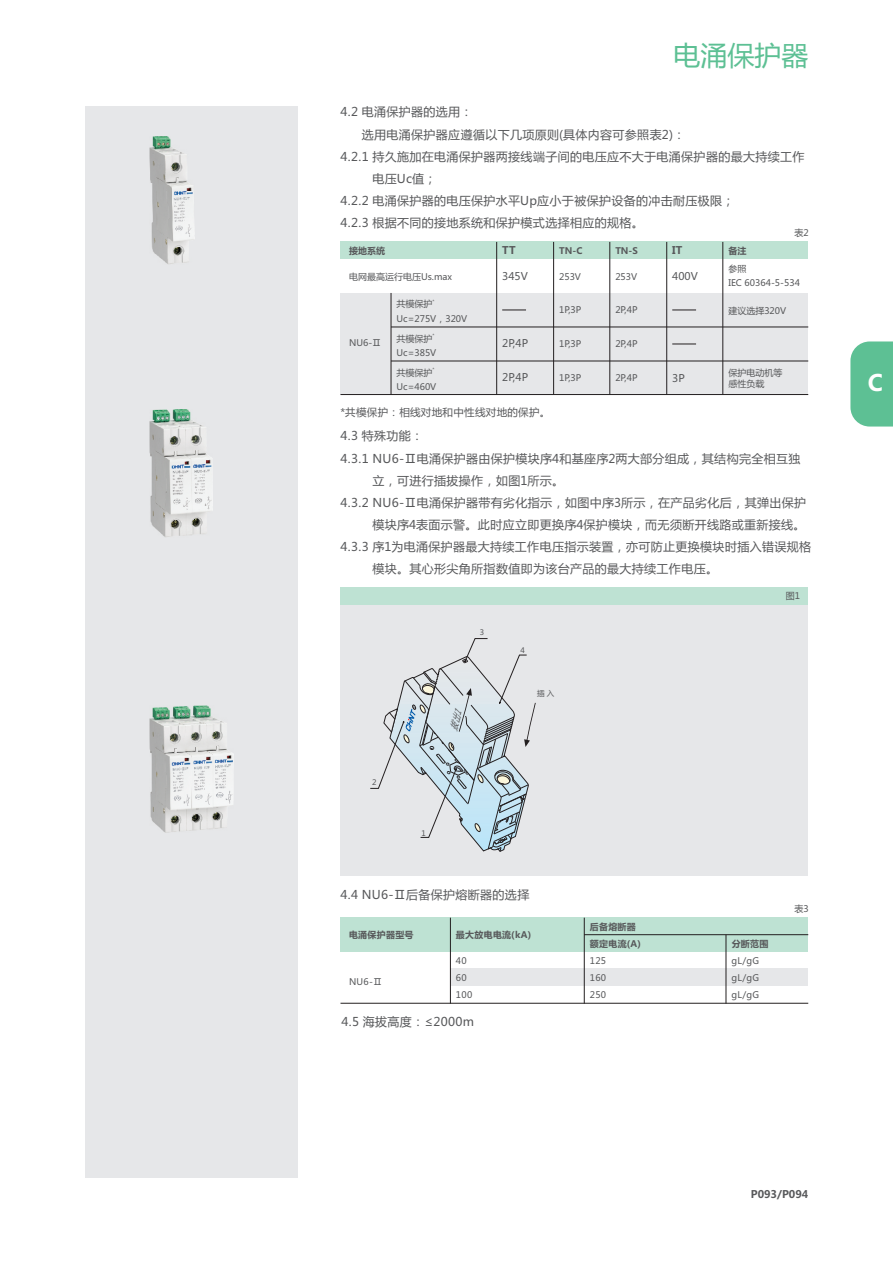
<style>
.page{position:relative;width:893px;height:1263px;background:#fff}
.page>*{position:absolute;margin:0;border:0;box-sizing:border-box;transform-origin:0 0}
.t1{font:27px "Microsoft Ya Hei";color:#5dc094}
.t2{font:700 22.5px "Microsoft Ya Hei";color:#fff}
.t3{font:12px "Microsoft Ya Hei";letter-spacing:.03em;color:#57585a}
.t4{font:10.5px "Microsoft Ya Hei";letter-spacing:.03em;color:#57585a}
.t5{font:700 10.5px "Microsoft Ya Hei";color:#57585a}
.t6{font:9px/17px "Microsoft Ya Hei";color:#57585a}
.t7{font:700 9px/17.7px "Microsoft Ya Hei";letter-spacing:.03em;color:#57585a}
.t8{font:7.5px "Microsoft Ya Hei";color:#57585a}
.t9{font:4.5px "Microsoft Ya Hei";color:#57585a}
.s1{font-weight:400}
</style>
<div class="page">
<div style="left:340px;top:242px;width:468px;height:17px;background:#bee2d3"></div>
<div style="left:340px;top:293px;width:468px;height:101px;background:#e6e7e9"></div>
<hr style="left:340px;top:394px;width:468px;height:1px;background:#231f20">
<hr style="left:391px;top:327px;width:417px;height:1px;background:#231f20">
<hr style="left:391px;top:361px;width:417px;height:1px;background:#231f20">
<svg style="left:502px;top:310px;width:24px;height:1px"></svg>
<svg style="left:672px;top:310px;width:24px;height:1px"></svg>
<svg style="left:672px;top:344px;width:24px;height:1px"></svg>
<hr style="left:496px;top:242px;width:1px;height:152px;background:#231f20">
<hr style="left:553px;top:242px;width:1px;height:152px;background:#231f20">
<hr style="left:610px;top:242px;width:1px;height:152px;background:#231f20">
<hr style="left:666px;top:242px;width:1px;height:152px;background:#231f20">
<hr style="left:723px;top:242px;width:1px;height:152px;background:#231f20">
<hr style="left:391px;top:293px;width:1px;height:101px;background:#231f20">
<div style="left:340px;top:588px;width:468px;height:17px;background:#bee2d3"></div>
<div style="left:340px;top:605px;width:468px;height:271px;background:#e6e7e9"></div>
<div style="left:340px;top:918px;width:468px;height:34px;background:#bee2d3"></div>
<hr style="left:340px;top:1003px;width:468px;height:1px;background:#231f20">
<div style="left:450px;top:969px;width:358px;height:17px;background:#e6e7e9"></div>
<hr style="left:584px;top:934px;width:224px;height:1px;background:#231f20">
<hr style="left:450px;top:918px;width:1px;height:85px;background:#231f20">
<hr style="left:584px;top:918px;width:1px;height:85px;background:#231f20">
<hr style="left:726px;top:935px;width:1px;height:68px;background:#231f20">
<div style="left:85px;top:106px;width:213px;height:1072px;background:#e6e7e9"></div>
<img style="left:150px;top:136px;width:44px;height:128px">
<img style="left:150px;top:410px;width:63px;height:127px">
<img style="left:150px;top:705px;width:84px;height:128px">
<svg style="left:850px;top:341px;width:43px;height:85px;background:#66c39a"></svg>
<svg style="left:370px;top:638px;width:166px;height:214px"></svg>
<p class="t1" style="left:673px;top:43px;width:137px">电涌保护器</p>
<p class="t3" style="left:341px;top:107px;width:134px">4.2 电涌保护器的选用：</p>
<p class="t3" style="left:362px;top:129px;width:325px">选用电涌保护器应遵循以下几项原则(具体内容可参照表2)：</p>
<p class="t3" style="left:340px;top:151px;width:465px">4.2.1 持久施加在电涌保护器两接线端子间的电压应不大于电涌保护器的最大持续工作</p>
<p class="t3" style="left:372px;top:173px;width:66px">电压Uc值；</p>
<p class="t3" style="left:340px;top:195px;width:396px">4.2.2 电涌保护器的电压保护水平Up应小于被保护设备的冲击耐压极限；</p>
<p class="t3" style="left:340px;top:217px;width:305px">4.2.3 根据不同的接地系统和保护模式选择相应的规格。</p>
<p class="t6" style="left:795px;top:225px;width:16px">表2</p>
<p class="t7" style="left:349px;top:243px;width:37px">接地系统</p>
<p class="t6" style="left:349px;top:269px;width:105px">电网最高运行电压Us.max</p>
<p class="t6" style="left:349px;top:335px;width:34px">NU6-Ⅱ</p>
<p class="t9" style="left:433px;top:299px;width:4px">*</p>
<p class="t6" style="left:397px;top:298px;width:72px;line-height:14.2px">共模保护<br>Uc=275V，320V</p>
<p class="t6" style="left:397px;top:331px;width:37px">共模保护</p>
<p class="t9" style="left:433px;top:334px;width:4px">*</p>
<p class="t6" style="left:397px;top:345px;width:41px">Uc=385V</p>
<p class="t9" style="left:433px;top:368px;width:4px">*</p>
<p class="t6" style="left:397px;top:366px;width:41px;line-height:14.2px">共模保护<br>Uc=460V</p>
<p class="t5" style="left:502px;top:246px;width:15px">TT</p>
<p class="t4" style="left:502px;top:271px;width:27px">345V</p>
<p class="t4" style="left:502px;top:339px;width:27px">2P,4P</p>
<p class="t4" style="left:502px;top:373px;width:27px">2P,4P</p>
<p class="t4" style="left:341px;top:408px;width:211px">*共模保护：相线对地和中性线对地的保护。</p>
<p class="t7" style="left:559px;top:243px;width:25px">TN-C</p>
<p class="t6" style="left:559px;top:269px;width:23px">253V</p>
<p class="t6" style="left:559px;top:302px;width:24px">1P,3P</p>
<p class="t6" style="left:559px;top:336px;width:24px">1P,3P</p>
<p class="t6" style="left:559px;top:370px;width:24px">1P,3P</p>
<p class="t7" style="left:615px;top:243px;width:24px">TN-S</p>
<p class="t6" style="left:615px;top:269px;width:23px">253V</p>
<p class="t6" style="left:615px;top:302px;width:24px">2P,4P</p>
<p class="t6" style="left:615px;top:336px;width:24px">2P,4P</p>
<p class="t6" style="left:615px;top:370px;width:24px">2P,4P</p>
<p class="t5" style="left:672px;top:246px;width:12px">IT</p>
<p class="t4" style="left:672px;top:271px;width:27px">400V</p>
<p class="t4" style="left:672px;top:373px;width:14px">3P</p>
<p class="t7" style="left:728px;top:243px;width:19px">备注<span class="s1">参照</span></p>
<p class="t6" style="left:728px;top:275px;width:73px">IEC 60364-5-534</p>
<p class="t6" style="left:728px;top:303px;width:59px">建议选择320V</p>
<p class="t6" style="left:728px;top:367px;width:55px;line-height:11.9px">保护电动机等感性负载</p>
<p class="t3" style="left:341px;top:431px;width:84px">4.3 特殊功能：</p>
<p class="t3" style="left:341px;top:453px;width:461px">4.3.1 NU6-Ⅱ电涌保护器由保护模块序4和基座序2两大部分组成，其结构完全相互独</p>
<p class="t3" style="left:372px;top:475px;width:193px">立，可进行插拔操作，如图1所示。</p>
<p class="t3" style="left:340px;top:497px;width:467px">4.3.2 NU6-Ⅱ电涌保护器带有劣化指示，如图中序3所示，在产品劣化后，其弹出保护</p>
<p class="t3" style="left:372px;top:519px;width:435px">模块序4表面示警。此时应立即更换序4保护模块，而无须断开线路或重新接线。</p>
<p class="t3" style="left:340px;top:541px;width:472px">4.3.3 序1为电涌保护器最大持续工作电压指示装置，亦可防止更换模块时插入错误规格</p>
<p class="t3" style="left:372px;top:564px;width:347px">模块。其心形尖角所指数值即为该台产品的最大持续工作电压。</p>
<p class="t6" style="left:786px;top:588px;width:16px">图1</p>
<p class="t8" style="left:480px;top:629px;width:6px">3</p>
<p class="t8" style="left:521px;top:647px;width:6px">4</p>
<p class="t8" style="left:537px;top:690px;width:19px">插 入</p>
<p class="t8" style="left:372px;top:779px;width:6px">2</p>
<p class="t8" style="left:422px;top:829px;width:6px">1</p>
<p class="t3" style="left:341px;top:889px;width:190px">4.4 NU6-Ⅱ后备保护熔断器的选择</p>
<p class="t7" style="left:349px;top:927px;width:66px">电涌保护器型号</p>
<p class="t6" style="left:349px;top:974px;width:35px">NU6-Ⅱ</p>
<p class="t7" style="left:456px;top:927px;width:77px">最大放电电流(kA)</p>
<p class="t7" style="left:590px;top:919px;width:53px;line-height:17px">后备熔断器额定电流(A)</p>
<p class="t7" style="left:732px;top:936px;width:38px">分断范围</p>
<p class="t6" style="left:456px;top:953px;width:18px">40<br>60<br>100</p>
<p class="t6" style="left:590px;top:953px;width:18px;text-align:justify">125<br>160<br>250</p>
<p class="t6" style="left:731px;top:953px;width:29px;text-align:justify">gL/gG gL/gG gL/gG</p>
<p class="t3" style="left:341px;top:1016px;width:134px">4.5 海拔高度：≤2000m</p>
<p class="t6" style="left:795px;top:901px;width:16px">表3</p>
<p class="t2" style="left:868px;top:373px;width:17px">C</p>
<p class="t5" style="left:751px;top:1189px;width:59px">P093/P094</p>
</div>
